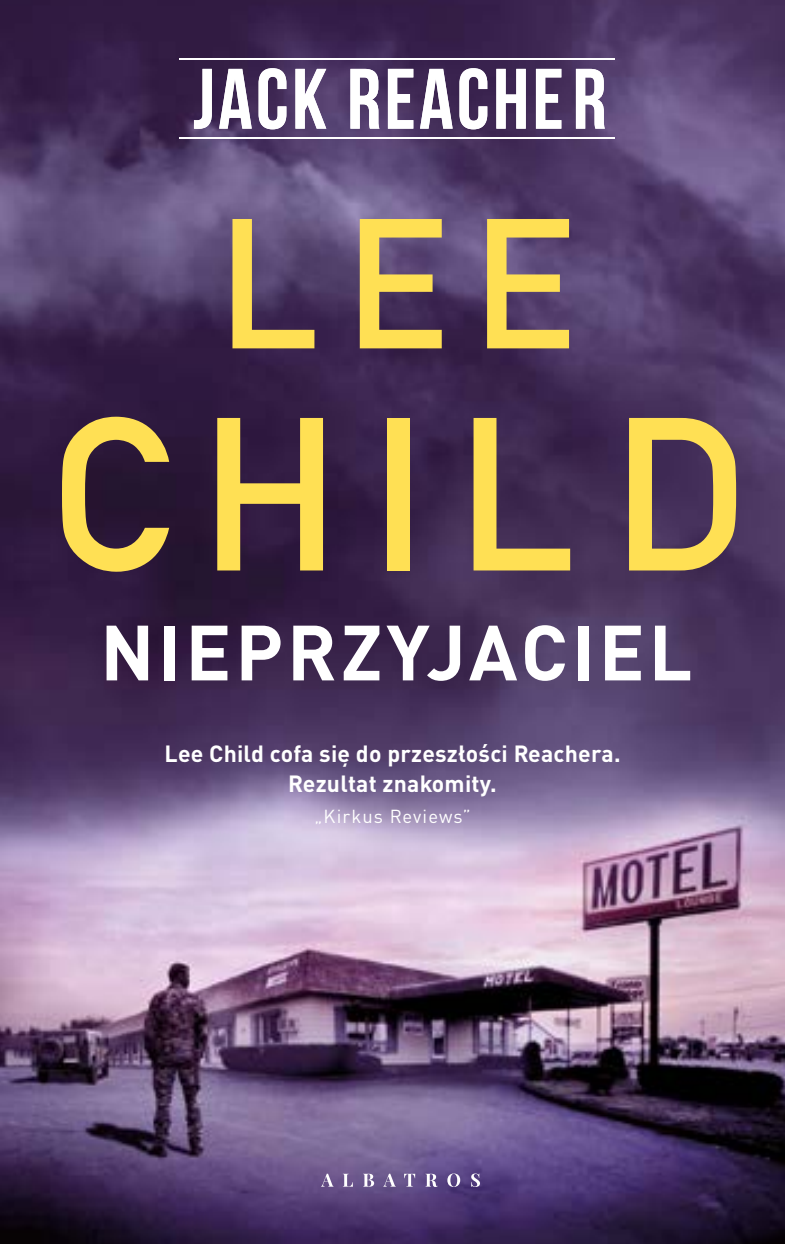
<style>
.page{position:relative;width:785px;height:1244px;background:#fff}
.page>*{position:absolute;margin:0;border:0;box-sizing:border-box;transform-origin:0 0}
.t1{font:700 76.95px "DIN Pro";letter-spacing:.05em;color:#fff}
.t2{font:700 23.18px/30.4px "DIN Pro";letter-spacing:.01em;color:#fff;text-align:center}
.t3{font:18.68px "DIN Pro";letter-spacing:.06em;color:#fff}
</style>
<div class="page">
<img style="left:0;top:0;width:784px;height:1244px">
<svg style="left:321px;top:1173px;width:12px;height:13px"></svg>
<svg style="left:343px;top:1173px;width:10px;height:13px"></svg>
<svg style="left:363px;top:1173px;width:11px;height:13px"></svg>
<svg style="left:383px;top:1173px;width:13px;height:13px"></svg>
<svg style="left:404px;top:1173px;width:11px;height:13px"></svg>
<svg style="left:425px;top:1173px;width:13px;height:14px"></svg>
<svg style="left:447px;top:1173px;width:13px;height:14px"></svg>
<svg style="left:471px;top:1173px;width:9px;height:14px"></svg>
<svg style="left:232px;top:219px;width:82px;height:129px;background:#8b7562"></svg>
<svg style="left:360px;top:219px;width:81px;height:129px;background:#ae945c"></svg>
<svg style="left:487px;top:219px;width:82px;height:129px;background:#b39962"></svg>
<svg style="left:62px;top:417px;width:107px;height:155px;background:#816a41"></svg>
<svg style="left:217px;top:418px;width:106px;height:152px;background:#987e4a"></svg>
<div style="left:387px;top:418px;width:23px;height:152px;background:#ffe054"></div>
<svg style="left:473px;top:418px;width:97px;height:152px;background:#806852"></svg>
<svg style="left:629px;top:418px;width:107px;height:152px;background:#a98f57"></svg>
<svg style="left:194px;top:69px;width:18px;height:60px"></svg>
<svg style="left:219px;top:69px;width:33px;height:60px"></svg>
<svg style="left:258px;top:68px;width:28px;height:61px"></svg>
<svg style="left:295px;top:69px;width:31px;height:60px"></svg>
<svg style="left:350px;top:69px;width:29px;height:60px"></svg>
<svg style="left:388px;top:69px;width:25px;height:60px"></svg>
<svg style="left:420px;top:69px;width:32px;height:60px"></svg>
<svg style="left:459px;top:68px;width:28px;height:61px"></svg>
<svg style="left:496px;top:69px;width:29px;height:60px"></svg>
<svg style="left:536px;top:69px;width:25px;height:60px"></svg>
<svg style="left:576px;top:69px;width:29px;height:60px"></svg>
<hr style="left:179px;top:58px;width:435px;height:2px;background:#fff">
<hr style="left:179px;top:137px;width:435px;height:2px;background:#fff">
<h1 class="t1" style="left:100px;top:588px;width:593px">NIEPRZYJACIEL</h1>
<p class="t2" style="left:164px;top:736px;width:457px">Lee Child cofa się do przeszłości Reachera.<br>Rezultat znakomity.</p>
<p class="t3" style="left:314px;top:802px;width:158px">„Kirkus Reviews”</p>
</div>
